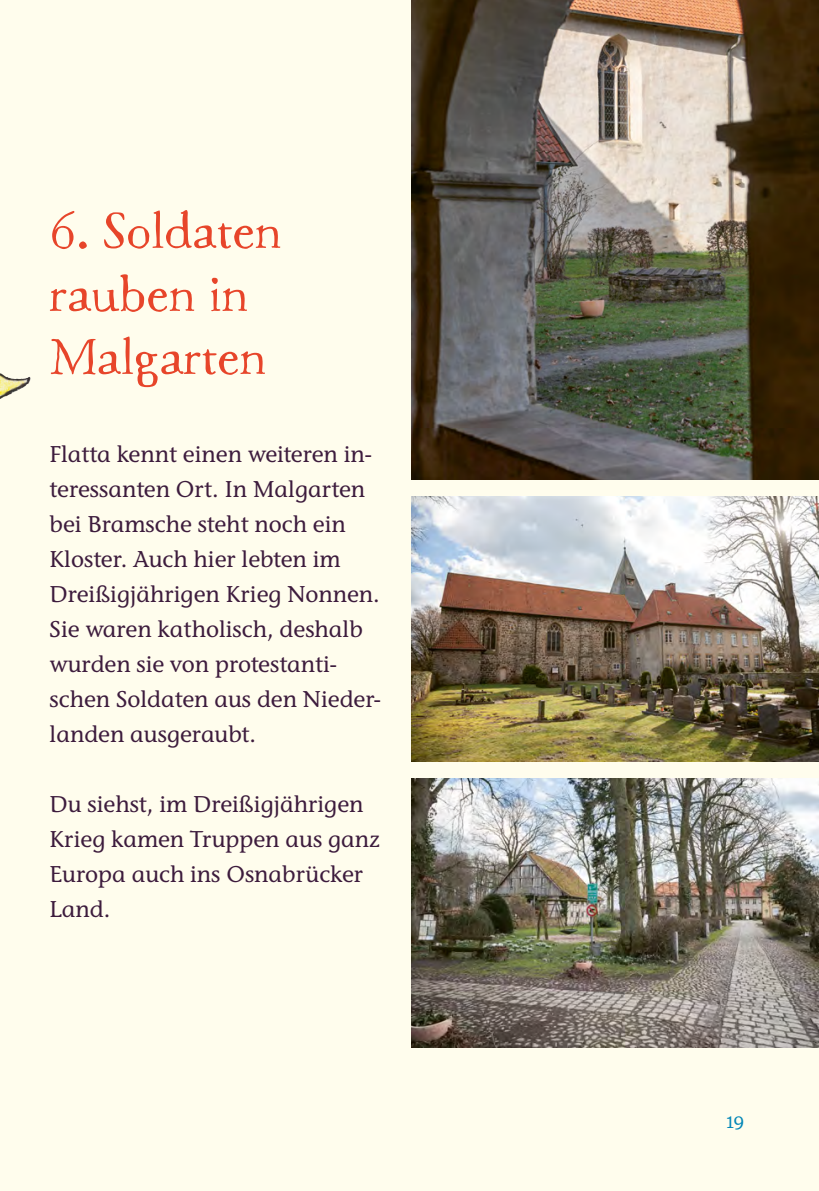
<style>
.page{position:relative;width:819px;height:1191px;background:#fffded}
.page>*{position:absolute;margin:0;border:0;box-sizing:border-box;transform-origin:0 0}
.t1{font:52.5px/63px "Macarons";color:#e7452a}
.t2{font:500 22.75px/35px "Stone Informal ITC Pro";color:#3d1c3d}
.t3{font:19.25px "Franziska Pro";color:#0086b7}
</style>
<div class="page">
<img style="left:412px;top:496px;width:407px;height:266px">
<img style="left:0;top:373px;width:12px;height:26px">
<img style="left:412px;top:0;width:407px;height:479px">
<img style="left:412px;top:778px;width:407px;height:270px">
<h1 class="t1" style="left:50px;top:201px;width:233px">6. Soldaten rauben in<br>Malgarten</h1>
<p class="t2" style="left:50px;top:436px;width:333px">Flatta kennt einen weiteren in&shy;teressanten Ort. In Malgarten bei Bramsche steht noch ein<br>Kloster. Auch hier lebten im<br>Dreißigjährigen Krieg Nonnen.<br>Sie waren katholisch, deshalb wurden sie von protestanti&shy;schen Soldaten aus den Nieder&shy;landen ausgeraubt.</p>
<p class="t2" style="left:50px;top:786px;width:331px">Du siehst, im Dreißigjährigen<br>Krieg kamen Truppen aus ganz<br>Europa auch ins Osnabrücker<br>Land.</p>
<p class="t3" style="left:726px;top:1109px;width:20px">19</p>
</div>
